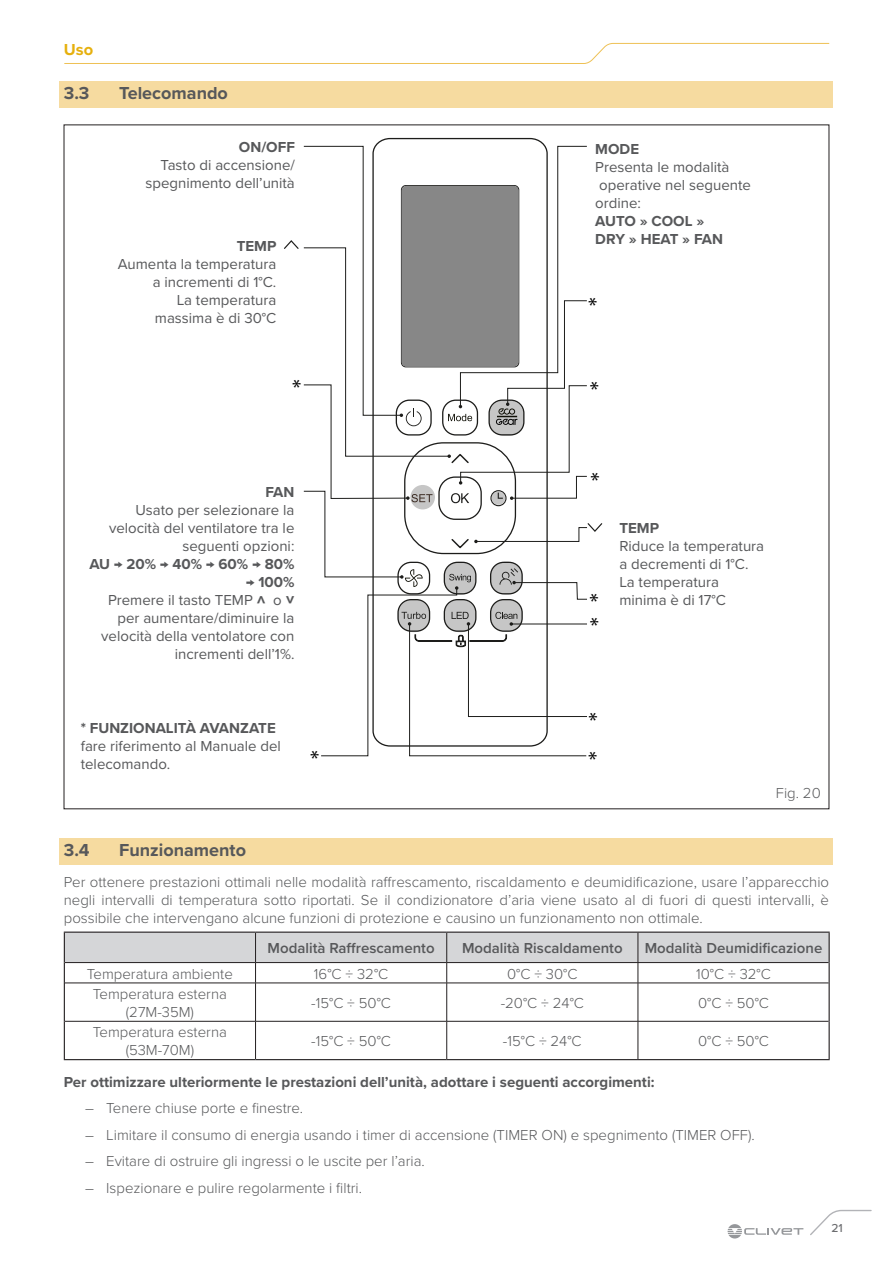
<style>
.page{position:relative;width:893px;height:1263px;background:#fff}
.page>*{position:absolute;margin:0;border:0;box-sizing:border-box;transform-origin:0 0}
.t1{font:22.05px "Myriad Pro";color:#000}
.t2{font:700 18px "Proxima Nova";color:#57585a}
.t3{font:700 16.5px "Proxima Nova";color:#e6b00d}
.Testo{font:300 15px/18px "Proxima Nova";color:#57585a;text-align:justify}
.t4{font:15px/18px "Proxima Nova";color:#57585a;text-align:right}
.cella_corpo_c{font:300 15px/18px "Proxima Nova";color:#57585a;text-align:center}
.Testo_bold{font:700 15px "Proxima Nova";color:#57585a}
.cella_intestazione_c{font:600 15px "Proxima Nova";color:#57585a}
.t5{font:500 12px "Proxima Nova";color:#6c6d70}
.s1{font-weight:700}
.s2{font-family:"Arial";font-weight:700}
</style>
<div class="page">
<svg style="left:810px;top:1209px;width:62px;height:26px"></svg>
<svg style="left:728px;top:1224px;width:75px;height:14px"></svg>
<svg style="left:64px;top:43px;width:765px;height:21px"></svg>
<div style="left:60px;top:81px;width:773px;height:26px;background:#f6dba0"></div>
<div style="left:60px;top:838px;width:773px;height:26px;background:#f6dba0"></div>
<svg style="left:284px;top:146px;width:318px;height:610px"></svg>
<div style="left:401px;top:186px;width:118px;height:181px;background:#878787;border-radius:5px"></div>
<div style="left:133px;top:140px;width:166px;height:78px;background:#fff"></div>
<div style="left:595px;top:142px;width:202px;height:118px;background:#fff"></div>
<div style="left:81px;top:485px;width:213px;height:186px;background:#fff"></div>
<hr style="left:64px;top:931px;width:192px;height:2px;background:#231f20">
<hr style="left:256px;top:931px;width:191px;height:2px;background:#231f20">
<hr style="left:447px;top:931px;width:191px;height:2px;background:#231f20">
<hr style="left:638px;top:931px;width:192px;height:2px;background:#231f20">
<hr style="left:64px;top:983px;width:1px;height:38px;background:#231f20">
<hr style="left:829px;top:983px;width:1px;height:38px;background:#231f20">
<hr style="left:64px;top:1021px;width:1px;height:38px;background:#231f20">
<hr style="left:829px;top:1021px;width:1px;height:38px;background:#231f20">
<hr style="left:64px;top:1059px;width:192px;height:1px;background:#231f20">
<hr style="left:256px;top:1059px;width:191px;height:1px;background:#231f20">
<hr style="left:447px;top:1059px;width:191px;height:1px;background:#231f20">
<hr style="left:638px;top:1059px;width:192px;height:1px;background:#231f20">
<svg style="left:64px;top:932px;width:766px;height:51px"></svg>
<hr style="left:65px;top:983px;width:191px;height:1px;background:#231f20">
<hr style="left:256px;top:983px;width:191px;height:1px;background:#231f20">
<hr style="left:255px;top:983px;width:1px;height:38px;background:#231f20">
<hr style="left:447px;top:983px;width:191px;height:1px;background:#231f20">
<hr style="left:446px;top:983px;width:1px;height:38px;background:#231f20">
<hr style="left:638px;top:983px;width:191px;height:1px;background:#231f20">
<hr style="left:638px;top:983px;width:1px;height:38px;background:#231f20">
<hr style="left:65px;top:1021px;width:191px;height:1px;background:#231f20">
<hr style="left:256px;top:1021px;width:191px;height:1px;background:#231f20">
<hr style="left:255px;top:1021px;width:1px;height:38px;background:#231f20">
<hr style="left:447px;top:1021px;width:191px;height:1px;background:#231f20">
<hr style="left:446px;top:1021px;width:1px;height:38px;background:#231f20">
<hr style="left:638px;top:1021px;width:191px;height:1px;background:#231f20">
<hr style="left:638px;top:1021px;width:1px;height:38px;background:#231f20">
<p class="t3" style="left:64px;top:37px;width:31px">Uso</p>
<p class="t2" style="left:64px;top:80px;width:27px">3.3</p>
<p class="t2" style="left:119px;top:80px;width:110px">Telecomando</p>
<p class="t4" style="left:145px;top:138px;width:151px"><span class="s1">ON/OFF<br></span>Tasto di accensione/ spegnimento dell’unità</p>
<p class="t4" style="left:118px;top:236px;width:160px"><span class="s1">TEMP<br></span>Aumenta la temperatura a incrementi di 1°C.<br>La temperatura massima è di 30°C</p>
<p class="t4" style="left:595px;top:140px;width:157px;text-align:left"><span class="s1">MODE<br></span>Presenta le modalità operative nel seguente ordine:<br><span class="s1">AUTO » COOL »<br>DRY » HEAT » FAN</span></p>
<p class="t1" style="left:588px;top:292px;width:11px">*</p>
<p class="t1" style="left:292px;top:374px;width:11px">*</p>
<p class="t1" style="left:590px;top:376px;width:11px">*</p>
<p class="t4" style="left:89px;top:482px;width:207px"><span class="s1">FAN<br></span>Usato per selezionare la velocità del ventilatore tra le seguenti opzioni:<br><span class="s1">AU → 20% → 40% → 60% → 80%</span></p>
<p class="t4" style="left:101px;top:572px;width:195px"><span class="s1">→ 100%<br></span>Premere il tasto TEMP <span class="s2">˄</span> o <span class="s2">˅ </span>per aumentare/diminuire la velocità della ventolatore con incrementi dell’1%.</p>
<p class="t1" style="left:591px;top:467px;width:11px">*</p>
<p class="t1" style="left:589px;top:588px;width:11px">*</p>
<p class="t1" style="left:590px;top:612px;width:11px">*</p>
<p class="t4" style="left:619px;top:518px;width:146px;text-align:left"><span class="s1">TEMP<br></span>Riduce la temperatura a decrementi di 1°C.<br>La temperatura minima è di 17°C</p>
<p class="t4" style="left:81px;top:718px;width:202px;text-align:left"><span class="s1">* FUNZIONALITÀ AVANZATE </span>fare riferimento al Manuale del telecomando.</p>
<p class="t1" style="left:589px;top:707px;width:11px">*</p>
<p class="t1" style="left:310px;top:745px;width:11px">*</p>
<p class="t1" style="left:588px;top:745px;width:11px">*</p>
<p class="Testo" style="left:776px;top:783px;width:46px">Fig. 20</p>
<p class="t2" style="left:64px;top:837px;width:27px">3.4</p>
<p class="t2" style="left:119px;top:837px;width:128px">Funzionamento</p>
<p class="Testo" style="left:64px;top:872px;width:767px">Per ottenere prestazioni ottimali nelle modalità raffrescamento, riscaldamento e deumidificazione, usare l’apparecchio negli intervalli di temperatura sotto riportati. Se il condizionatore d’aria viene usato al di fuori di questi intervalli, è possibile che intervengano alcune funzioni di protezione e causino un funzionamento non ottimale.</p>
<p class="cella_intestazione_c" style="left:268px;top:937px;width:169px">Modalità Raffrescamento</p>
<p class="cella_intestazione_c" style="left:462px;top:937px;width:162px">Modalità Riscaldamento</p>
<p class="cella_intestazione_c" style="left:645px;top:937px;width:179px">Modalità Deumidificazione</p>
<p class="cella_corpo_c" style="left:87px;top:964px;width:147px">Temperatura ambiente</p>
<p class="cella_corpo_c" style="left:314px;top:964px;width:76px">16°C ÷ 32°C</p>
<p class="cella_corpo_c" style="left:507px;top:964px;width:72px">0°C ÷ 30°C</p>
<p class="cella_corpo_c" style="left:696px;top:964px;width:76px">10°C ÷ 32°C</p>
<p class="cella_corpo_c" style="left:93px;top:984px;width:135px">Temperatura esterna (27M-35M)</p>
<p class="cella_corpo_c" style="left:311px;top:993px;width:81px">-15°C ÷ 50°C</p>
<p class="cella_corpo_c" style="left:501px;top:993px;width:85px">-20°C ÷ 24°C</p>
<p class="cella_corpo_c" style="left:698px;top:993px;width:73px">0°C ÷ 50°C</p>
<p class="cella_corpo_c" style="left:93px;top:1022px;width:135px">Temperatura esterna (53M-70M)</p>
<p class="cella_corpo_c" style="left:311px;top:1031px;width:81px">-15°C ÷ 50°C</p>
<p class="cella_corpo_c" style="left:503px;top:1031px;width:80px">-15°C ÷ 24°C</p>
<p class="cella_corpo_c" style="left:698px;top:1031px;width:73px">0°C ÷ 50°C</p>
<p class="Testo_bold" style="left:64px;top:1070px;width:592px">Per ottimizzare ulteriormente le prestazioni dell’unità, adottare i seguenti accorgimenti:</p>
<p class="Testo" style="left:85px;top:1098px;width:220px">– Tenere chiuse porte e finestre.</p>
<p class="Testo" style="left:85px;top:1125px;width:671px">– Limitare il consumo di energia usando i timer di accensione (TIMER ON) e spegnimento (TIMER OFF).</p>
<p class="Testo" style="left:85px;top:1151px;width:341px">– Evitare di ostruire gli ingressi o le uscite per l’aria.</p>
<p class="Testo" style="left:85px;top:1178px;width:278px">– Ispezionare e pulire regolarmente i filtri.</p>
<p class="t5" style="left:831px;top:1219px;width:13px">21</p>
</div>
